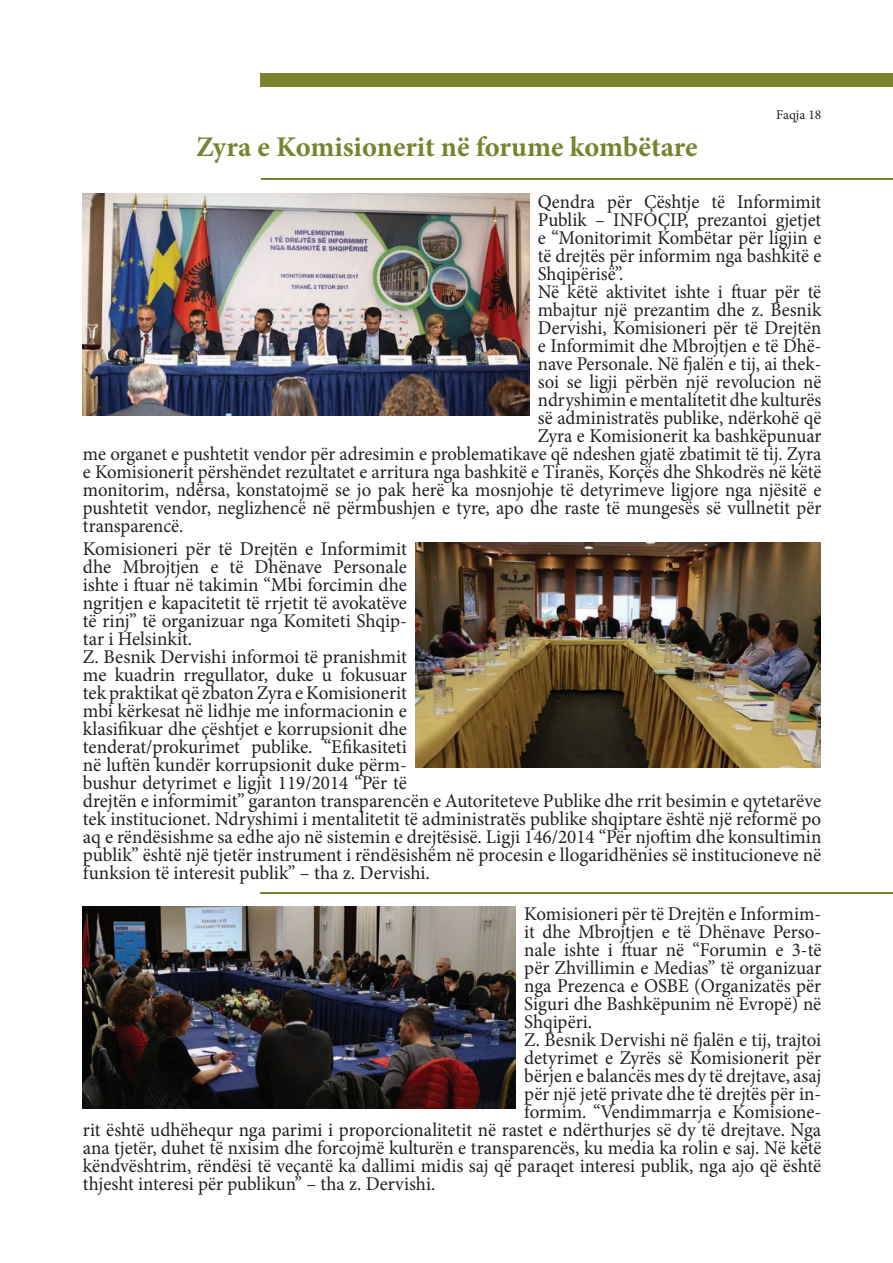
<style>
.page{position:relative;width:893px;height:1263px;background:#fff}
.page>*{position:absolute;margin:0;border:0;box-sizing:border-box;transform-origin:0 0}
.t1{font:700 28.5px "Minion Pro";color:#79832e}
.t2{font:19.5px/18px "Minion Pro";color:#231f20}
.t3{font:19.5px "Minion Pro";color:#231f20;scale:.96 1}
.t4{font:13.5px "Minion Pro";color:#231f20}
</style>
<div class="page">
<div style="left:260px;top:73px;width:632px;height:13px;background:#79832e"></div>
<hr style="left:262px;top:179px;width:631px;height:1px;background:#79832e">
<hr style="left:261px;top:892px;width:632px;height:1px;background:#79832e">
<img style="left:83px;top:193px;width:446px;height:222px">
<img style="left:415px;top:542px;width:405px;height:226px">
<img style="left:83px;top:906px;width:433px;height:202px">
<p class="t4" style="left:776px;top:106px;width:47px">Faqja 18</p>
<h1 class="t1" style="left:196px;top:127px;width:503px">Zyra e Komisionerit në forume kombëtare</h1>
<p class="t3" style="left:538px;top:188px;width:297px">Qendra për Çështje të Informimit</p>
<p class="t3" style="left:538px;top:206px;width:297px">Publik – INFOÇIP, prezantoi gjetjet</p>
<p class="t3" style="left:538px;top:224px;width:297px">e “Monitorimit Kombëtar për ligjin e</p>
<p class="t3" style="left:538px;top:242px;width:297px">të drejtës për informim nga bashkitë e</p>
<p class="t3" style="left:538px;top:260px;width:91px">Shqipërisë”.</p>
<p class="t3" style="left:538px;top:278px;width:297px">Në këtë aktivitet ishte i ftuar për të</p>
<p class="t3" style="left:538px;top:296px;width:297px">mbajtur një prezantim dhe z. Besnik</p>
<p class="t3" style="left:538px;top:314px;width:297px">Dervishi, Komisioneri për të Drejtën</p>
<p class="t3" style="left:538px;top:332px;width:297px">e Informimit dhe Mbrojtjen e të Dhë-</p>
<p class="t3" style="left:538px;top:350px;width:297px">nave Personale. Në fjalën e tij, ai thek-</p>
<p class="t3" style="left:538px;top:368px;width:297px">soi se ligji përbën një revolucion në</p>
<p class="t3" style="left:538px;top:386px;width:297px">ndryshimin e mentalitetit dhe kulturës</p>
<p class="t3" style="left:538px;top:404px;width:297px">së administratës publike, ndërkohë që</p>
<p class="t3" style="left:538px;top:422px;width:297px">Zyra e Komisionerit ka bashkëpunuar</p>
<p class="t3" style="left:83px;top:440px;width:771px">me organet e pushtetit vendor për adresimin e problematikave që ndeshen gjatë zbatimit të tij. Zyra</p>
<p class="t3" style="left:83px;top:458px;width:771px">e Komisionerit përshëndet rezultatet e arritura nga bashkitë e Tiranës, Korçës dhe Shkodrës në këtë</p>
<p class="t3" style="left:83px;top:476px;width:771px">monitorim, ndërsa, konstatojmë se jo pak herë ka mosnjohje të detyrimeve ligjore nga njësitë e</p>
<p class="t3" style="left:83px;top:494px;width:771px">pushtetit vendor, neglizhencë në përmbushjen e tyre, apo dhe raste të mungesës së vullnetit për</p>
<p class="t3" style="left:83px;top:512px;width:106px">transparencë.</p>
<p class="t2" style="left:83px;top:540px;width:740px">Komisioneri për të Drejtën e Informimit<br>dhe Mbrojtjen e të Dhënave Personale<br>ishte i ftuar në takimin “Mbi forcimin dhe<br>ngritjen e kapacitetit të rrjetit të avokatëve<br>të rinj” të organizuar nga Komiteti Shqip-<br>tar i Helsinkit.<br>Z. Besnik Dervishi informoi të pranishmit<br>me kuadrin rregullator, duke u fokusuar<br>tek praktikat që zbaton Zyra e Komisionerit<br>mbi kërkesat në lidhje me informacionin e<br>klasifikuar dhe çështjet e korrupsionit dhe<br>tenderat/prokurimet publike. “Efikasiteti<br>në luftën kundër korrupsionit duke përm-<br>bushur detyrimet e ligjit 119/2014 “Për të<br>drejtën e informimit” garanton transparencën e Autoriteteve Publike dhe rrit besimin e qytetarëve tek institucionet. Ndryshimi i mentalitetit të administratës publike shqiptare është një reformë po aq e rëndësishme sa edhe ajo në sistemin e drejtësisë. Ligji 146/2014 “Për njoftim dhe konsultimin publik” është një tjetër instrument i rëndësishëm në procesin e llogaridhënies së institucioneve në funksion të interesit publik” – tha z. Dervishi.</p>
<p class="t2" style="left:524px;top:905px;width:299px">Komisioneri për të Drejtën e Informim-</p>
<p class="t2" style="left:524px;top:923px;width:299px">it dhe Mbrojtjen e të Dhënave Perso-</p>
<p class="t2" style="left:524px;top:941px;width:299px">nale ishte i ftuar në “Forumin e 3-të</p>
<p class="t2" style="left:524px;top:959px;width:299px">për Zhvillimin e Medias” të organizuar</p>
<p class="t2" style="left:524px;top:977px;width:299px">nga Prezenca e OSBE (Organizatës për</p>
<p class="t2" style="left:524px;top:995px;width:299px">Siguri dhe Bashkëpunim në Evropë) në</p>
<p class="t2" style="left:524px;top:1013px;width:69px">Shqipëri.</p>
<p class="t2" style="left:524px;top:1031px;width:299px">Z. Besnik Dervishi në fjalën e tij, trajtoi</p>
<p class="t2" style="left:524px;top:1049px;width:298px">detyrimet e Zyrës së Komisionerit për</p>
<p class="t2" style="left:524px;top:1067px;width:299px">bërjen e balancës mes dy të drejtave, asaj</p>
<p class="t2" style="left:524px;top:1085px;width:299px">për një jetë private dhe të drejtës për in-</p>
<p class="t2" style="left:524px;top:1103px;width:299px">formim. “Vendimmarrja e Komisione-</p>
<p class="t2" style="left:83px;top:1121px;width:740px">rit është udhëhequr nga parimi i proporcionalitetit në rastet e ndërthurjes së dy të drejtave. Nga</p>
<p class="t2" style="left:83px;top:1139px;width:740px">ana tjetër, duhet të nxisim dhe forcojmë kulturën e transparencës, ku media ka rolin e saj. Në këtë</p>
<p class="t2" style="left:83px;top:1157px;width:740px">këndvështrim, rëndësi të veçantë ka dallimi midis saj që paraqet interesi publik, nga ajo që është</p>
<p class="t2" style="left:83px;top:1175px;width:354px">thjesht interesi për publikun” – tha z. Dervishi.</p>
</div>
